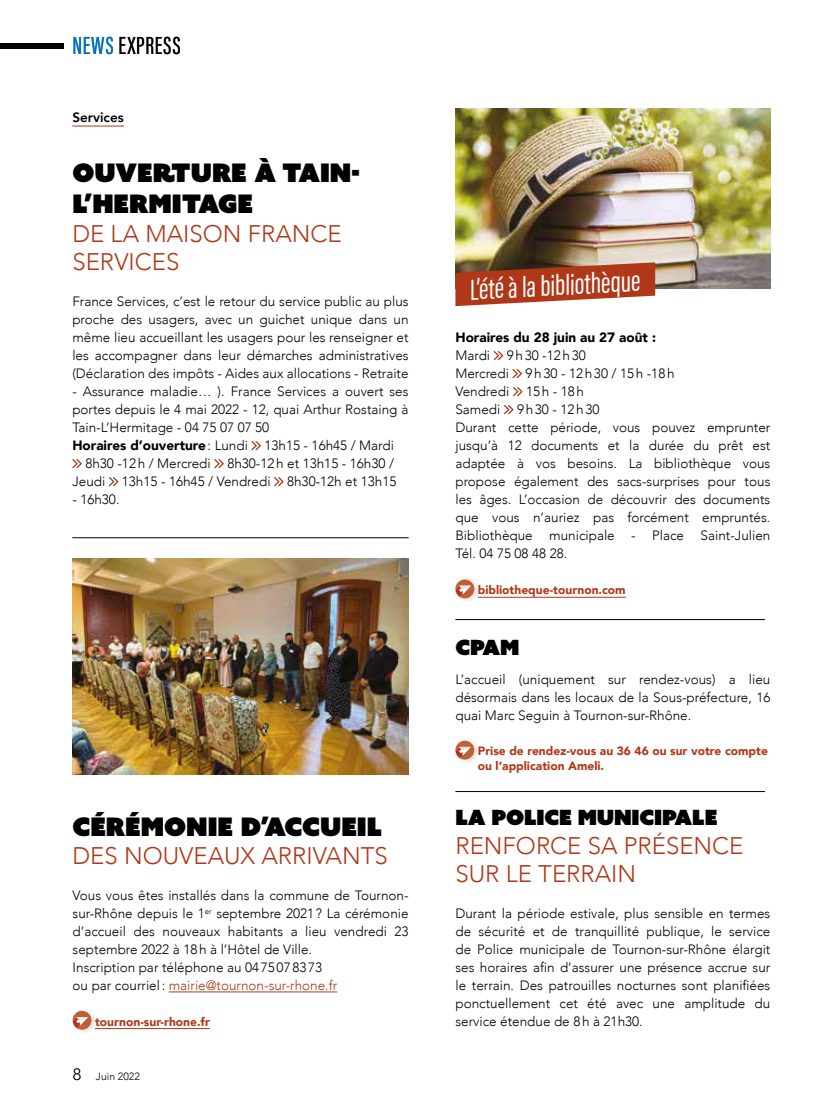
<style>
.page{position:relative;width:830px;height:1106px;background:#fff}
.page>*{position:absolute;margin:0;border:0;box-sizing:border-box;transform-origin:0 0}
.t1{font:30px "Acumin Pro Extra Cond";color:#fff}
.t2{font:25.5px/30.6px "Azo Sans Uber";color:#000}
.t3{font:25.5px "Acumin Pro Extra Cond";letter-spacing:.04em;color:#000}
.t4{font:300 24px/28.8px "Avenir";color:#b03818}
.t5{font:21px "Azo Sans Uber";letter-spacing:-.01em;color:#000}
.t6{font:300 13.5px/18px "Avenir";color:#000;text-align:justify}
.t7{font:900 13.5px "Avenir";color:#000}
.t8{font:800 13.5px "Avenir";color:#000}
.t9{font:900 12px/14.4px "Avenir";color:#b03818}
.t10{font:300 10.5px "Avenir";color:#000}
.s1{color:#006eb8}
.s2{font-weight:900}
.s3{color:#b03818}
.s4{font-weight:400;font-size:16.5px}
</style>
<div class="page">
<svg style="left:251px;top:441px;width:10px;height:9px"></svg>
<svg style="left:72px;top:459px;width:10px;height:9px"></svg>
<svg style="left:214px;top:459px;width:10px;height:9px"></svg>
<svg style="left:109px;top:477px;width:9px;height:9px"></svg>
<svg style="left:274px;top:477px;width:9px;height:9px"></svg>
<hr style="left:169px;top:991px;width:168px;height:1px;background:#b03818">
<hr style="left:95px;top:1028px;width:115px;height:1px;background:#b03818">
<div style="left:70px;top:1007px;width:28px;height:28px;background:#000;opacity:.15"></div>
<svg style="left:73px;top:1010px;width:18px;height:19px"></svg>
<img style="left:455px;top:108px;width:315px;height:180px">
<hr style="left:477px;top:597px;width:148px;height:1px;background:#b03818">
<svg style="left:493px;top:351px;width:10px;height:9px"></svg>
<svg style="left:512px;top:369px;width:9px;height:9px"></svg>
<svg style="left:513px;top:387px;width:9px;height:9px"></svg>
<svg style="left:504px;top:405px;width:9px;height:9px"></svg>
<div style="left:452px;top:575px;width:28px;height:29px;background:#000;opacity:.15"></div>
<svg style="left:455px;top:579px;width:19px;height:19px"></svg>
<img style="left:73px;top:558px;width:335px;height:217px">
<hr style="left:72px;top:537px;width:336px;height:1px;background:#000">
<hr style="left:72px;top:126px;width:52px;height:1px;background:#b03818">
<div style="left:0;top:43px;width:63px;height:6px;background:#000"></div>
<div style="left:452px;top:737px;width:28px;height:28px;background:#000;opacity:.15"></div>
<svg style="left:455px;top:740px;width:19px;height:19px"></svg>
<hr style="left:455px;top:619px;width:309px;height:1px;background:#000">
<hr style="left:455px;top:791px;width:309px;height:1px;background:#000">
<svg style="left:455px;top:262px;width:200px;height:44px;background:#af5338"></svg>
<h2 class="t3" style="left:72px;top:30px;width:110px"><span class="s1">NEWS</span> EXPRESS</h2>
<p class="t8" style="left:72px;top:106px;width:53px">Services</p>
<h2 class="t2" style="left:72px;top:157px;width:289px">OUVERTURE À TAIN-<br>L’HERMITAGE</h2>
<h3 class="t4" style="left:72px;top:219px;width:271px">DE LA MAISON FRANCE<br>SERVICES</h3>
<p class="t6" style="left:72px;top:292px;width:337px">France Services, c’est le retour du service public au plus proche des usagers, avec un guichet unique dans un même lieu accueillant les usagers pour les renseigner et les accompagner dans leur démarches administratives (Déclaration des impôts - Aides aux allocations - Retraite</p>
<p class="t6" style="left:72px;top:382px;width:337px;text-align:left">- Assurance maladie… ). France Services a ouvert ses portes depuis le 4 mai 2022 - 12, quai Arthur Rostaing à Tain-L’Hermitage - 04 75 07 07 50<br><span class="s2">Horaires d’ouverture</span>: Lundi 13h15 - 16h45 / Mardi</p>
<p class="t6" style="left:72px;top:454px;width:325px;text-align:right">8h30 -12h / Mercredi 8h30-12h et 13h15 - 16h30 /<br>Jeudi 13h15 - 16h45 / Vendredi 8h30-12h et 13h15</p>
<p class="t6" style="left:72px;top:490px;width:49px">- 16h30.</p>
<h2 class="t2" style="left:72px;top:810px;width:311px">CÉRÉMONIE D’ACCUEIL</h2>
<h3 class="t4" style="left:72px;top:841px;width:317px">DES NOUVEAUX ARRIVANTS</h3>
<p class="t6" style="left:73px;top:886px;width:337px;text-align:left">Vous vous êtes installés dans la commune de Tournon&shy;sur-Rhône depuis le 1<sup>er</sup> septembre 2021? La cérémonie d’accueil des nouveaux habitants a lieu vendredi 23 septembre 2022 à 18h à l’Hôtel de Ville.<br>Inscription par téléphone au 0475078373<br>ou par courriel: <span class="s3">mairie@tournon-sur-rhone.fr</span></p>
<p class="t9" style="left:95px;top:1013px;width:116px">tournon-sur-rhone.fr</p>
<p class="t10" style="left:72px;top:1070px;width:69px"><span class="s4">8</span> Juin 2022</p>
<h1 class="t1" style="left:468px;top:272px;width:172px;rotate:-3deg">L’été à la bibliothèque</h1>
<p class="t7" style="left:455px;top:326px;width:202px">Horaires du 28 juin au 27 août :</p>
<p class="t6" style="left:455px;top:346px;width:316px;text-align:left">Mardi 9h30 -12h30<br>Mercredi 9h30 - 12h30 / 15h -18h<br>Vendredi 15h - 18h<br>Samedi 9h30 - 12h30<br>Durant cette période, vous pouvez emprunter jusqu’à 12 documents et la durée du prêt est adaptée à vos besoins. La bibliothèque vous propose également des sacs-surprises pour tous les âges. L’occasion de découvrir des documents que vous n’auriez pas forcément empruntés.<br>Bibliothèque municipale - Place Saint-Julien Tél. 04 75 08 48 28.</p>
<p class="t9" style="left:477px;top:582px;width:149px">bibliotheque-tournon.com</p>
<h3 class="t5" style="left:455px;top:633px;width:66px">CPAM</h3>
<p class="t6" style="left:455px;top:670px;width:316px">L’accueil (uniquement sur rendez-vous) a lieu désormais dans les locaux de la Sous-préfecture, 16 quai Marc Seguin à Tournon-sur-Rhône.</p>
<p class="t9" style="left:477px;top:743px;width:291px">Prise de rendez-vous au 36 46 ou sur votre compte ou l’application Ameli.</p>
<h3 class="t5" style="left:455px;top:803px;width:263px">LA POLICE MUNICIPALE</h3>
<h3 class="t4" style="left:455px;top:831px;width:289px">RENFORCE SA PRÉSENCE<br>SUR LE TERRAIN</h3>
<p class="t6" style="left:455px;top:904px;width:316px">Durant la période estivale, plus sensible en termes de sécurité et de tranquillité publique, le service de Police municipale de Tournon-sur-Rhône élargit ses horaires afin d’assurer une présence accrue sur le terrain. Des patrouilles nocturnes sont planifiées ponctuellement cet été avec une amplitude du service étendue de 8h à 21h30.</p>
</div>
